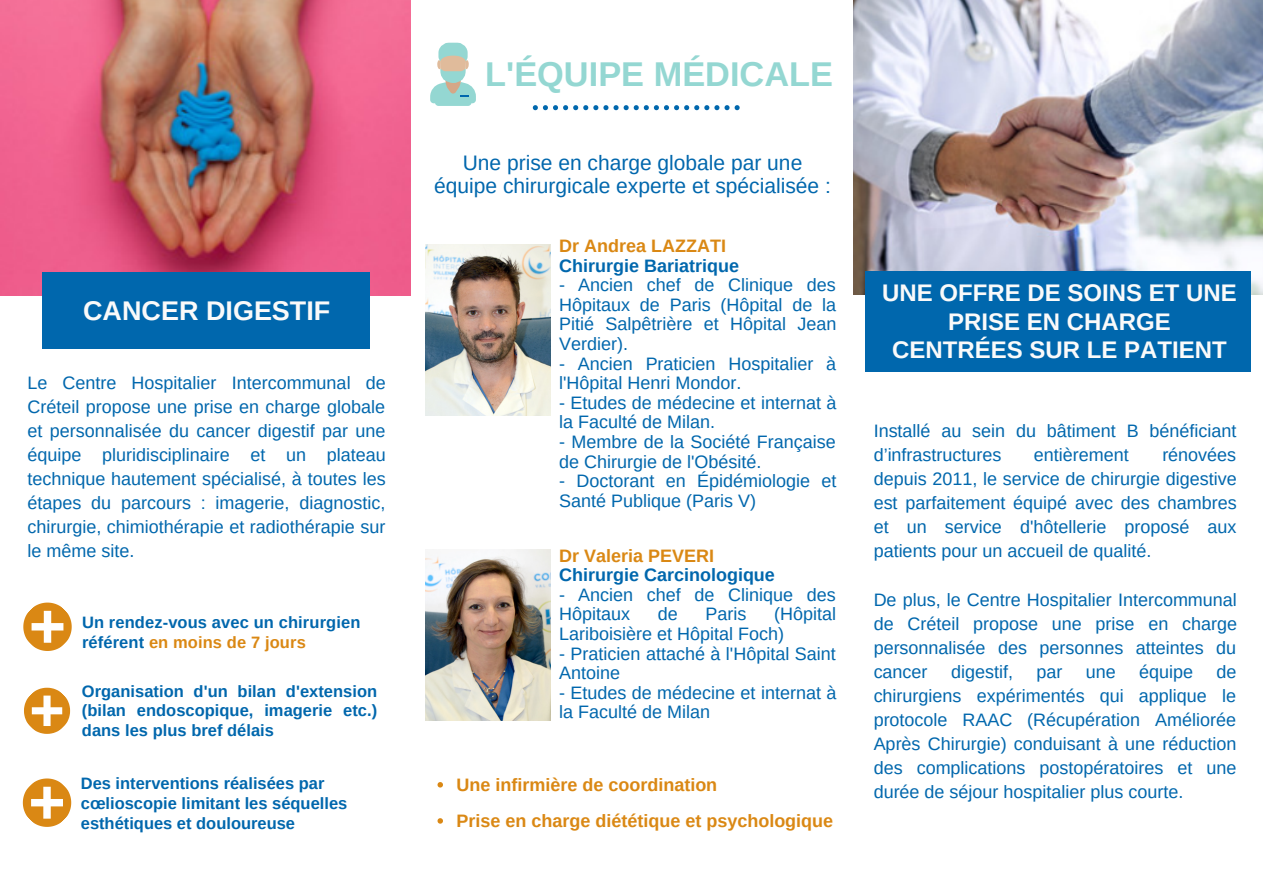
<style>
.page{position:relative;width:1263px;height:894px;background:#fff}
.page>*{position:absolute;margin:0;border:0;box-sizing:border-box;transform-origin:0 0}
.t1{font:700 34.35px "Arimo";color:#94d7d2}
.t2{font:700 27px "Arimo";color:#fafafa}
.t3{font:700 24px/28.3px "Arimo";color:#fafafa;text-align:center}
.t4{font:21px/23px "Arimo";color:#0067ad;text-align:center}
.t5{font:18px/24px "Arimo";color:#0067ad}
.t6{font:700 18px "Arimo";color:#da8814}
.t7{font:700 18px "Arimo";color:#0067ad}
.t8{font:700 16.5px/19.6px "Arimo";color:#0067ad}
.s1{color:#da8814}
</style>
<div class="page">
<img style="left:0;top:0;width:410px;height:295px">
<img style="left:853px;top:0;width:410px;height:295px">
<div style="left:43px;top:272px;width:327px;height:76px;background:#0067ad"></div>
<div style="left:865px;top:272px;width:386px;height:100px;background:#0067ad"></div>
<svg style="left:533px;top:105px;width:196px;height:5px"></svg>
<svg style="left:735px;top:105px;width:5px;height:5px"></svg>
<svg style="left:430px;top:42px;width:46px;height:64px"></svg>
<img style="left:426px;top:245px;width:125px;height:171px">
<svg style="left:23px;top:602px;width:49px;height:49px"></svg>
<svg style="left:22px;top:778px;width:50px;height:49px"></svg>
<svg style="left:24px;top:687px;width:47px;height:47px"></svg>
<img style="left:426px;top:549px;width:124px;height:171px">
<svg style="left:437px;top:782px;width:6px;height:5px"></svg>
<svg style="left:437px;top:818px;width:6px;height:5px"></svg>
<p class="t2" style="left:83px;top:295px;width:249px">CANCER DIGESTIF</p>
<p class="t5" style="left:27px;top:370px;width:360px;text-align:justify">Le Centre Hospitalier Intercommunal de Créteil propose une prise en charge globale et personnalisée du cancer digestif par une équipe pluridisciplinaire et un plateau technique hautement spécialisé, à toutes les étapes du parcours : imagerie, diagnostic, chirurgie, chimiothérapie et radiothérapie sur le même site.</p>
<p class="t8" style="left:82px;top:612px;width:280px">Un rendez-vous avec un chirurgien référent <span class="s1">en moins de 7 jours</span></p>
<p class="t8" style="left:82px;top:681px;width:297px;text-align:justify">Organisation d'un bilan d'extension (bilan endoscopique, imagerie etc.) dans les plus bref délais</p>
<p class="t8" style="left:81px;top:773px;width:268px">Des interventions réalisées par cœlioscopie limitant les séquelles esthétiques et douloureuse</p>
<p class="t1" style="left:485px;top:54px;width:349px">L'ÉQUIPE MÉDICALE</p>
<p class="t4" style="left:434px;top:151px;width:398px">Une prise en charge globale par une équipe chirurgicale experte et spécialisée :</p>
<p class="t6" style="left:559px;top:236px;width:168px">Dr Andrea LAZZATI</p>
<p class="t7" style="left:559px;top:255px;width:181px">Chirurgie Bariatrique</p>
<p class="t5" style="left:559px;top:275px;width:279px;line-height:19.6px;text-align:justify">- Ancien chef de Clinique des Hôpitaux de Paris (Hôpital de la Pitié Salpêtrière et Hôpital Jean Verdier).</p>
<p class="t5" style="left:559px;top:353px;width:278px;line-height:19.6px">- Ancien Praticien Hospitalier à l'Hôpital Henri Mondor.</p>
<p class="t5" style="left:559px;top:392px;width:279px;line-height:19.6px">- Etudes de médecine et internat à la Faculté de Milan.</p>
<p class="t5" style="left:559px;top:432px;width:278px;line-height:19.6px">- Membre de la Société Française de Chirurgie de l'Obésité.</p>
<p class="t5" style="left:559px;top:471px;width:279px;line-height:19.6px">- Doctorant en Épidémiologie et<br>Santé Publique (Paris V)</p>
<p class="t6" style="left:559px;top:545px;width:156px">Dr Valeria PEVERI</p>
<p class="t7" style="left:559px;top:564px;width:217px">Chirurgie Carcinologique</p>
<p class="t5" style="left:559px;top:584px;width:278px;line-height:19.6px">- Ancien chef de Clinique des<br>Hôpitaux</p>
<p class="t5" style="left:559px;top:604px;width:278px;line-height:19.6px;text-indent:215px">(Hôpital<br>Lariboisière et Hôpital Foch)</p>
<p class="t5" style="left:559px;top:643px;width:278px;line-height:19.6px">- Praticien attaché à l'Hôpital Saint<br>Antoine</p>
<p class="t5" style="left:559px;top:682px;width:279px;line-height:19.6px">- Etudes de médecine et internat à la Faculté de Milan</p>
<p class="t5" style="left:658px;top:602px;width:22px">de</p>
<p class="t5" style="left:705px;top:602px;width:42px">Paris</p>
<p class="t6" style="left:456px;top:774px;width:262px">Une infirmière de coordination</p>
<p class="t6" style="left:456px;top:810px;width:378px">Prise en charge diététique et psychologique</p>
<p class="t3" style="left:882px;top:279px;width:356px">UNE OFFRE DE SOINS ET UNE<br>PRISE EN CHARGE</p>
<p class="t3" style="left:892px;top:335px;width:336px">CENTRÉES SUR LE PATIENT</p>
<p class="t5" style="left:874px;top:418px;width:364px">Installé au sein du bâtiment B bénéficiant d’infrastructures</p>
<p class="t5" style="left:874px;top:442px;width:365px;text-align:justify;text-indent:289px">rénovées depuis 2011, le service de chirurgie digestive est parfaitement équipé avec des chambres et un service d'hôtellerie proposé aux patients pour un accueil de qualité.</p>
<p class="t5" style="left:874px;top:587px;width:365px;text-align:justify">De plus, le Centre Hospitalier Intercommunal de Créteil propose une prise en charge personnalisée des personnes atteintes du cancer</p>
<p class="t5" style="left:1034px;top:442px;width:96px">entièrement</p>
<p class="t5" style="left:951px;top:659px;width:63px">digestif,</p>
<p class="t5" style="left:1036px;top:659px;width:27px">par</p>
<p class="t5" style="left:1086px;top:659px;width:32px">une</p>
<p class="t5" style="left:1139px;top:659px;width:55px">équipe</p>
<p class="t5" style="left:874px;top:659px;width:364px;text-align:justify;text-indent:343px">de chirurgiens expérimentés qui applique le protocole RAAC (Récupération Améliorée Après Chirurgie) conduisant à une réduction des complications postopératoires et une durée de séjour hospitalier plus courte.</p>
</div>
